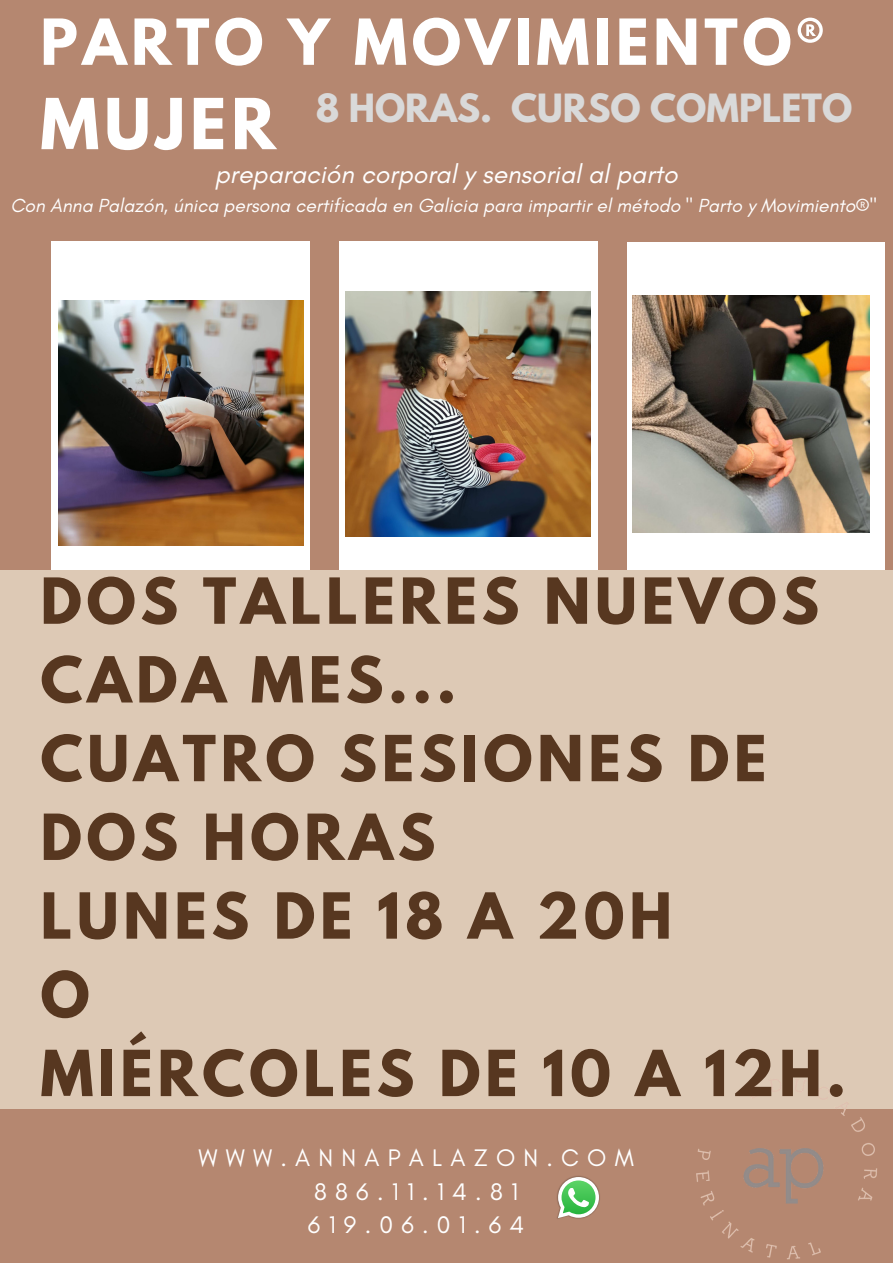
<style>
.page{position:relative;width:893px;height:1264px;background:#fff}
.page>*{position:absolute;margin:0;border:0;box-sizing:border-box;transform-origin:0 0}
.t1{font:700 62.25px "League Spartan";letter-spacing:.08em;color:#fff}
.t2{font:700 56.25px/78.8px "League Spartan";letter-spacing:.08em;color:#573720}
.t3{font:700 56.25px "League Spartan";letter-spacing:.08em;color:#fff}
.t4{font:700 34.5px "League Spartan";color:#d9d9d9}
.t5{font:italic 26.4px "Glacial Indifference";color:#fff}
.t6{font:24.45px/33.8px "Glacial Indifference";letter-spacing:.335em;color:#fff;text-align:center}
.t7{font:italic 19.35px "Glacial Indifference";color:#fff}
</style>
<div class="page">
<div style="left:0;top:0;width:892px;height:1262px;background:#b58770"></div>
<div style="left:627px;top:242px;width:257px;height:486px;background:#fff"></div>
<img style="left:633px;top:295px;width:236px;height:237px">
<div style="left:339px;top:241px;width:258px;height:487px;background:#fff"></div>
<img style="left:345px;top:291px;width:245px;height:245px">
<div style="left:51px;top:241px;width:259px;height:487px;background:#fff"></div>
<img style="left:58px;top:300px;width:245px;height:245px">
<div style="left:0;top:570px;width:892px;height:538px;background:#ddc9b5"></div>
<img style="left:687px;top:1108px;width:198px;height:152px">
<img style="left:557px;top:1191px;width:43px;height:28px">
<svg style="left:558px;top:1176px;width:41px;height:42px;background:#96c890"></svg>
<h2 class="t3" style="left:40px;top:14px;width:785px">PARTO Y MOVIMIENTO®</h2>
<h1 class="t1" style="left:40px;top:93px;width:237px">MUJER</h1>
<h3 class="t5" style="left:215px;top:157px;width:464px">preparación corporal y sensorial al parto</h3>
<p class="t7" style="left:10px;top:193px;width:868px">Con Anna Palazón, única persona certificada en Galicia para impartir el método " Parto y Movimiento®"</p>
<h3 class="t4" style="left:316px;top:91px;width:538px">8 HORAS. CURSO COMPLETO</h3>
<h2 class="t2" style="left:40px;top:569px;width:807px">DOS TALLERES NUEVOS<br>CADA MES...<br>CUATRO SESIONES DE<br>DOS HORAS<br>LUNES DE 18 A 20H<br>O<br>MIÉRCOLES DE 10 A 12H.</h2>
<p class="t6" style="left:198px;top:1140px;width:437px">WWW.ANNAPALAZON.COM<br>886.11.14.81<br>619.06.01.64</p>
</div>
